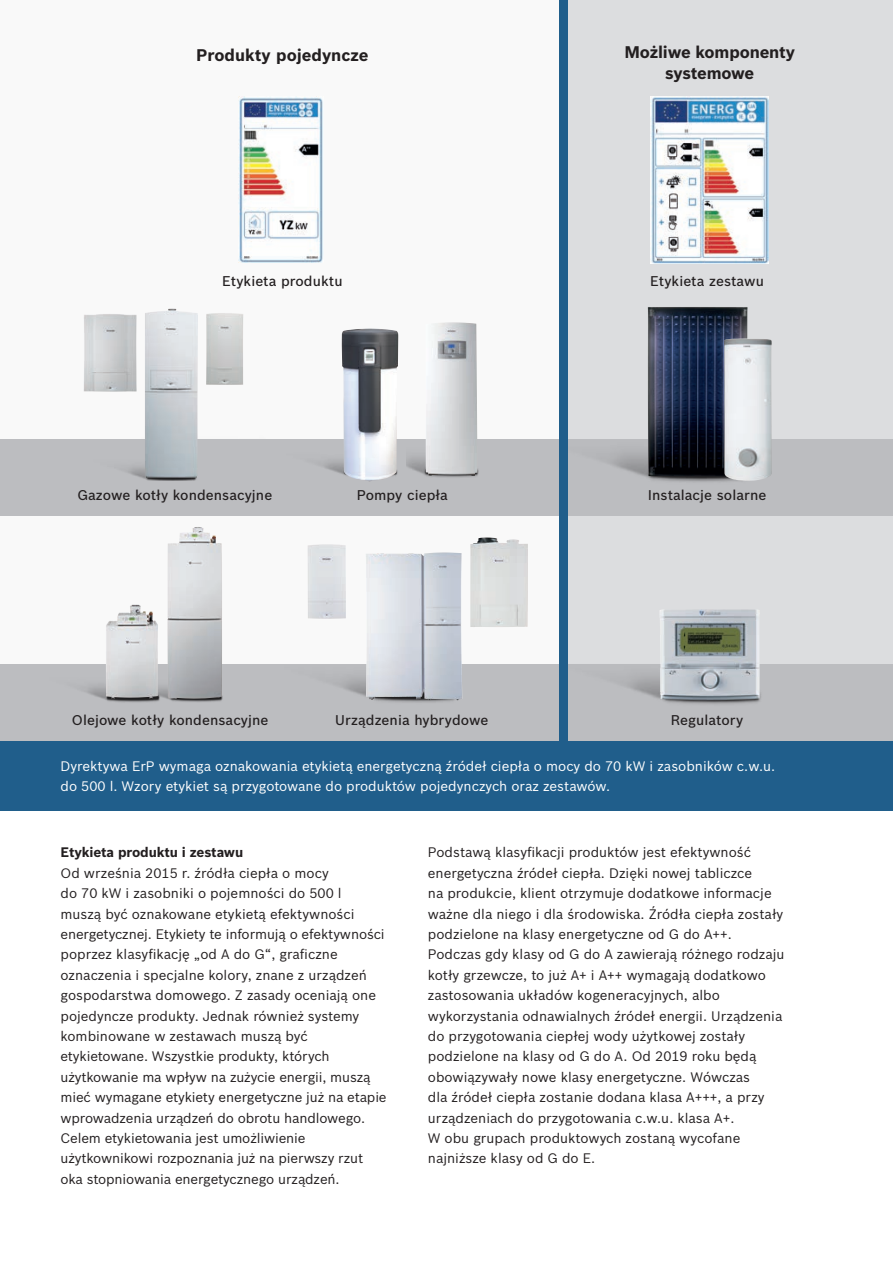
<style>
.page{position:relative;width:893px;height:1263px;background:#fff}
.page>*{position:absolute;margin:0;border:0;box-sizing:border-box;transform-origin:0 0}
._05_Headline{font:700 16.5px/21.3px "Bosch Sans";letter-spacing:-.01em;color:#231f20;text-align:center}
._03_SUBHEADLINE{font:500 13.8px "Bosch Sans";letter-spacing:.005em;color:#231f20}
._01_1_--_tekst_punkt{font:13.5px/20.4px "Bosch Sans";color:#231f20}
._01_1_--_tekst_punkt-2{font:13.5px/19.5px "Bosch Sans";color:#fff}
._01_1_--_tekst_punkt-3{font:700 13.5px "Bosch Sans";letter-spacing:-.01em;color:#231f20}
</style>
<div class="page">
<div style="left:563px;top:0;width:330px;height:741px;background:#dcdddf"></div>
<div style="left:0;top:0;width:563px;height:741px;background:#f9f9f9"></div>
<div style="left:0;top:664px;width:893px;height:77px;background:#bcbdc0"></div>
<div style="left:0;top:439px;width:893px;height:77px;background:#bcbdc0"></div>
<img style="left:238px;top:97px;width:85px;height:165px">
<img style="left:209px;top:696px;width:14px;height:6px">
<img style="left:167px;top:527px;width:55px;height:172px">
<img style="left:84px;top:674px;width:125px;height:28px">
<img style="left:106px;top:604px;width:52px;height:95px">
<img style="left:206px;top:313px;width:37px;height:72px">
<img style="left:126px;top:466px;width:71px;height:15px">
<img style="left:145px;top:309px;width:53px;height:169px">
<img style="left:84px;top:314px;width:53px;height:78px">
<img style="left:407px;top:429px;width:72px;height:49px">
<img style="left:342px;top:328px;width:56px;height:153px">
<img style="left:426px;top:322px;width:51px;height:154px">
<img style="left:651px;top:97px;width:118px;height:166px">
<img style="left:647px;top:307px;width:100px;height:170px">
<img style="left:724px;top:338px;width:48px;height:143px">
<img style="left:622px;top:611px;width:139px;height:93px">
<img style="left:660px;top:609px;width:100px;height:91px">
<div style="left:0;top:741px;width:893px;height:70px;background:#205e8b"></div>
<img style="left:335px;top:677px;width:128px;height:26px">
<img style="left:470px;top:537px;width:58px;height:90px">
<img style="left:366px;top:552px;width:96px;height:148px">
<img style="left:308px;top:544px;width:38px;height:75px">
<div style="left:559px;top:0;width:9px;height:741px;background:#205e8b"></div>
<p class="_05_Headline" style="left:196px;top:44px;width:174px">Produkty pojedyncze</p>
<p class="_05_Headline" style="left:624px;top:40px;width:172px">Możliwe komponenty systemowe</p>
<p class="_03_SUBHEADLINE" style="left:222px;top:271px;width:122px">Etykieta produktu</p>
<p class="_03_SUBHEADLINE" style="left:650px;top:271px;width:115px">Etykieta zestawu</p>
<p class="_03_SUBHEADLINE" style="left:77px;top:485px;width:196px">Gazowe kotły kondensacyjne</p>
<p class="_03_SUBHEADLINE" style="left:357px;top:485px;width:92px">Pompy ciepła</p>
<p class="_03_SUBHEADLINE" style="left:648px;top:485px;width:120px">Instalacje solarne</p>
<p class="_03_SUBHEADLINE" style="left:72px;top:709px;width:198px">Olejowe kotły kondensacyjne</p>
<p class="_03_SUBHEADLINE" style="left:335px;top:709px;width:155px">Urządzenia hybrydowe</p>
<p class="_03_SUBHEADLINE" style="left:671px;top:709px;width:74px">Regulatory</p>
<p class="_01_1_--_tekst_punkt-2" style="left:60px;top:756px;width:716px">Dyrektywa ErP wymaga oznakowania etykietą energetyczną źródeł ciepła o mocy do 70 kW i zasobników c.w.u. do 500 l. Wzory etykiet są przygotowane do produktów pojedynczych oraz zestawów.</p>
<p class="_01_1_--_tekst_punkt-3" style="left:60px;top:842px;width:184px">Etykieta produktu i zestawu</p>
<p class="_01_1_--_tekst_punkt" style="left:60px;top:862px;width:328px">Od września 2015 r. źródła ciepła o mocy<br>do 70 kW i zasobniki o pojemności do 500 l<br>muszą być oznakowane etykietą efektywności energetycznej. Etykiety te informują o efektywności poprzez klasyfikację „od A do G“, graficzne oznaczenia i specjalne kolory, znane z urządzeń gospodarstwa domowego. Z zasady oceniają one pojedyncze produkty. Jednak również systemy kombinowane w zestawach muszą być etykietowane. Wszystkie produkty, których użytkowanie ma wpływ na zużycie energii, muszą mieć wymagane etykiety energetyczne już na etapie wprowadzenia urządzeń do obrotu handlowego.<br>Celem etykietowania jest umożliwienie użytkownikowi rozpoznania już na pierwszy rzut oka stopniowania energetycznego urządzeń.</p>
<p class="_01_1_--_tekst_punkt" style="left:428px;top:841px;width:358px">Podstawą klasyfikacji produktów jest efektywność energetyczna źródeł ciepła. Dzięki nowej tabliczce<br>na produkcie, klient otrzymuje dodatkowe informacje ważne dla niego i dla środowiska. Źródła ciepła zostały podzielone na klasy energetyczne od G do A++.<br>Podczas gdy klasy od G do A zawierają różnego rodzaju kotły grzewcze, to już A+ i A++ wymagają dodatkowo zastosowania układów kogeneracyjnych, albo wykorzystania odnawialnych źródeł energii. Urządzenia do przygotowania ciepłej wody użytkowej zostały podzielone na klasy od G do A. Od 2019 roku będą obowiązywały nowe klasy energetyczne. Wówczas</p>
<p class="_01_1_--_tekst_punkt" style="left:428px;top:1086px;width:338px">dla źródeł ciepła zostanie dodana klasa A+++, a przy urządzeniach do przygotowania c.w.u. klasa A+.<br>W obu grupach produktowych zostaną wycofane najniższe klasy od G do E.</p>
</div>
